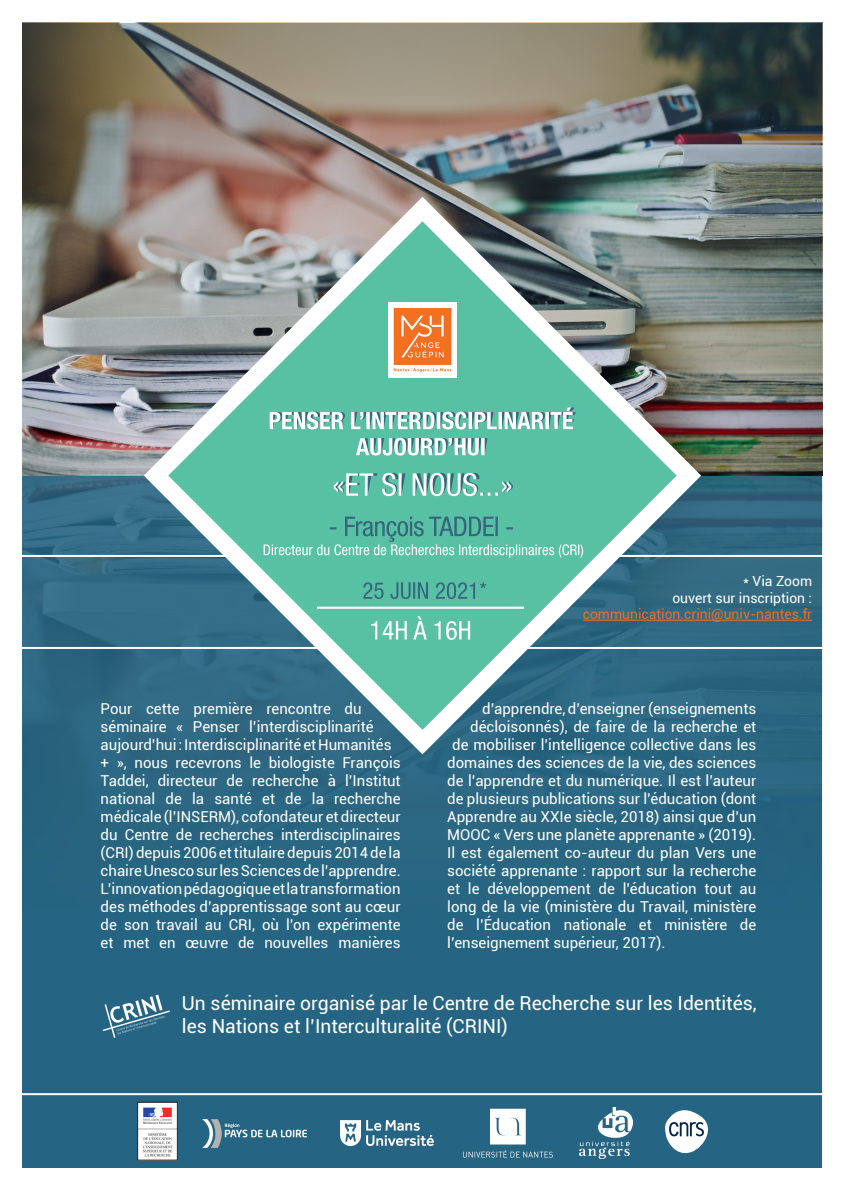
<style>
.page{position:relative;width:842px;height:1191px;background:#fff}
.page>*{position:absolute;margin:0;border:0;box-sizing:border-box;transform-origin:0 0}
.t1{font:19.3px/23.1px "Roboto";color:#fff}
.t2{font:15px/18px "Roboto";color:#fff}
.t3{font:13.9px "Roboto";color:#f36f21}
.t4{font:13.9px "Roboto";color:#fff}
</style>
<div class="page">
<div style="left:23px;top:475px;width:799px;height:693px;background:#256583"></div>
<img style="left:23px;top:23px;width:799px;height:755px">
<img style="left:144px;top:197px;width:557px;height:557px">
<hr style="left:17px;top:647px;width:811px;height:2px;background:#fff">
<hr style="left:17px;top:555px;width:811px;height:2px;background:#fff">
<svg style="left:168px;top:221px;width:509px;height:509px"></svg>
<img style="left:139px;top:1104px;width:36px;height:54px">
<div style="left:137px;top:1102px;width:40px;height:58px;border:1px solid #231f20"></div>
<img style="left:203px;top:1119px;width:104px;height:28px">
<img style="left:580px;top:1107px;width:52px;height:51px">
<img style="left:341px;top:1120px;width:92px;height:25px">
<svg style="left:665px;top:1110px;width:43px;height:43px"></svg>
<hr style="left:17px;top:1093px;width:811px;height:2px;background:#fff">
<svg style="left:463px;top:1108px;width:90px;height:49px"></svg>
<img style="left:389px;top:302px;width:67px;height:75px">
<img style="left:102px;top:994px;width:68px;height:44px">
<svg style="left:356px;top:438px;width:131px;height:18px"></svg>
<svg style="left:269px;top:407px;width:306px;height:22px"></svg>
<svg style="left:371px;top:616px;width:99px;height:24px;background:#7fcfb8"></svg>
<hr style="left:317px;top:606px;width:207px;height:3px;background:#fff">
<svg style="left:264px;top:516px;width:319px;height:42px;background:#63bea7"></svg>
<hr style="left:583px;top:620px;width:229px;height:1px;background:#f36f21">
<svg style="left:334px;top:473px;width:179px;height:23px;background:#80c4b6"></svg>
<svg style="left:363px;top:582px;width:123px;height:17px;background:#4ea597"></svg>
<p class="t2" style="left:101px;top:699px;width:302px">Pour cette première rencontre du séminaire « Penser l’interdisciplinarité aujourd’hui : Interdisciplinarité et Humanités + », nous recevrons le biologiste François Taddei, directeur de recherche à l’Institut national de la santé et de la recherche médicale (l’INSERM), cofondateur et directeur du Centre de recherches interdisciplinaires (CRI) depuis 2006 et titulaire depuis 2014 de la chaire Unesco sur les Sciences de l’apprendre.<br>L’innovation pédagogique et la transformation des méthodes d’apprentissage sont au cœur de son travail au CRI, où l’on expérimente et met en œuvre de nouvelles manières</p>
<p class="t4" style="left:743px;top:571px;width:70px">* Via Zoom</p>
<p class="t4" style="left:672px;top:588px;width:141px">ouvert sur inscription :</p>
<p class="t3" style="left:583px;top:604px;width:231px">communication.crini@univ-nantes.fr</p>
<p class="t2" style="left:482px;top:699px;width:275px">d’apprendre, d’enseigner (enseignements</p>
<p class="t2" style="left:470px;top:717px;width:287px">décloisonnés), de faire de la recherche et</p>
<p class="t2" style="left:452px;top:735px;width:305px">de mobiliser l’intelligence collective dans les</p>
<p class="t2" style="left:447px;top:753px;width:310px">domaines des sciences de la vie, des sciences</p>
<p class="t2" style="left:447px;top:771px;width:310px">de l’apprendre et du numérique. Il est l’auteur</p>
<p class="t2" style="left:447px;top:789px;width:311px">de plusieurs publications sur l’éducation (dont</p>
<p class="t2" style="left:447px;top:807px;width:310px">Apprendre au XXIe siècle, 2018) ainsi que d’un</p>
<p class="t2" style="left:447px;top:825px;width:311px">MOOC « Vers une planète apprenante » (2019).</p>
<p class="t2" style="left:447px;top:843px;width:310px">Il est également co-auteur du plan Vers une</p>
<p class="t2" style="left:447px;top:861px;width:310px">société apprenante : rapport sur la recherche</p>
<p class="t2" style="left:447px;top:879px;width:311px">et le développement de l’éducation tout au</p>
<p class="t2" style="left:447px;top:897px;width:310px">long de la vie (ministère du Travail, ministère</p>
<p class="t2" style="left:447px;top:915px;width:310px">de l’Éducation nationale et ministère de</p>
<p class="t2" style="left:447px;top:933px;width:220px">l’enseignement supérieur, 2017).</p>
<p class="t1" style="left:182px;top:990px;width:576px">Un séminaire organisé par le Centre de Recherche sur les Identités, les Nations et l’Interculturalité (CRINI)</p>
</div>
